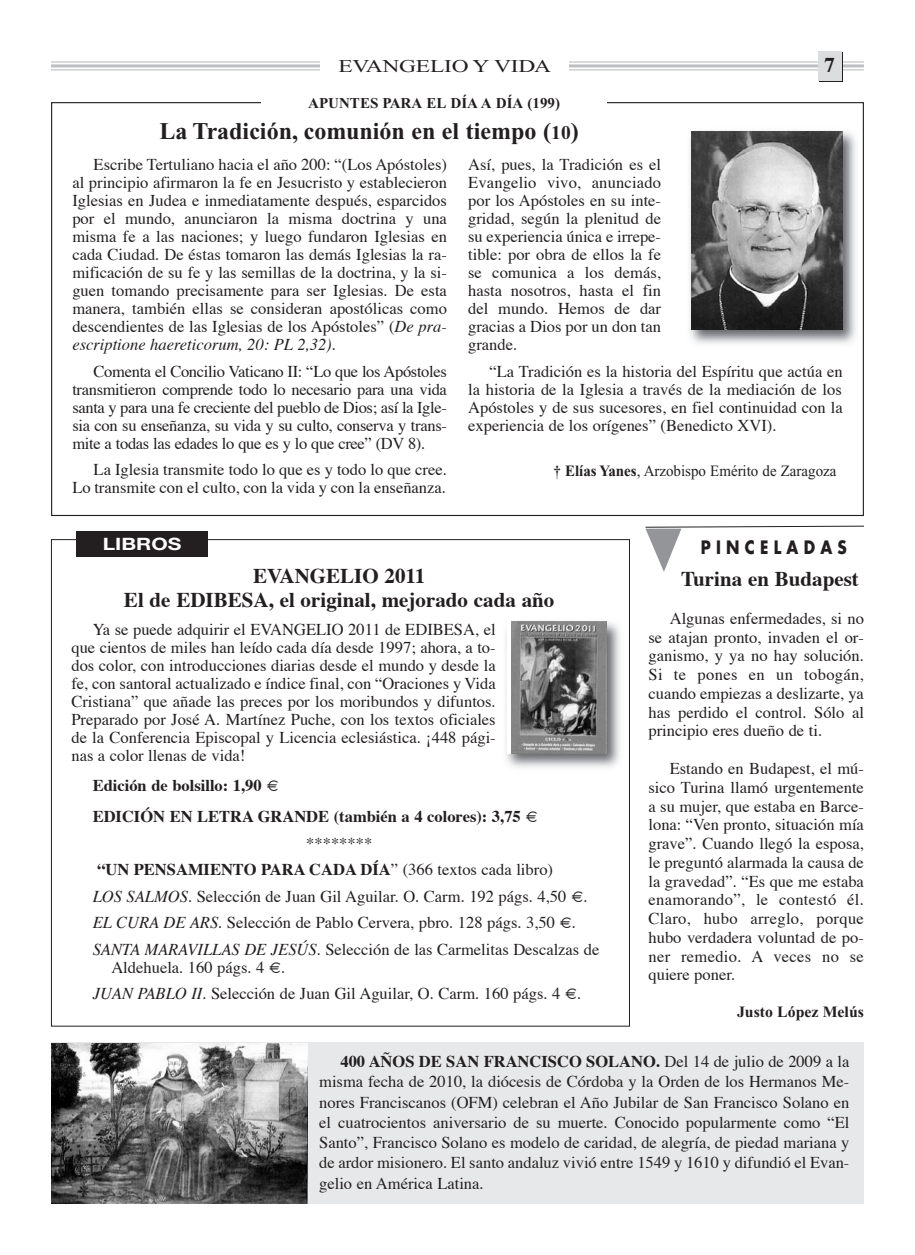
<style>
.page{position:relative;width:915px;height:1255px;background:#fff}
.page>*{position:absolute;margin:0;border:0;box-sizing:border-box;transform-origin:0 0}
.t1{font:700 24px "Times New Roman";color:#231f20}
.t2{font:700 21px/24px "Times";color:#231f20;text-align:center}
.t3{font:18px "Times New Roman";letter-spacing:-.01em;color:#231f20;scale:1.3 1}
.t4{font:700 18px "Futura";letter-spacing:.345em;color:#231f20;scale:.85 1}
.t5{font:700 16.95px "Helvetica Neue";color:#fff;scale:1.24 1}
.t6{font:16.5px/18px "Times";color:#231f20;text-align:justify}
.t7{font:700 16.5px/30.8px "Times";color:#231f20}
.t8{font:15.75px "Times New Roman";color:#231f20;scale:.95 1}
.t9{font:700 15.75px "Times New Roman";color:#231f20}
.t10{font:700 15px "Times New Roman";color:#231f20}
.s1{font-size:19.5px}
.s2{font-style:italic}
.s3{font-weight:700}
</style>
<div class="page">
<div style="left:51px;top:1042px;width:812px;height:161px;background:#e7e8e9"></div>
<hr style="left:51px;top:61px;width:812px;height:2px;background:#bdbec1">
<hr style="left:51px;top:64px;width:812px;height:3px;background:#bdbec1">
<hr style="left:51px;top:69px;width:812px;height:1px;background:#bdbec1">
<svg style="left:819px;top:52px;width:23px;height:30px"></svg>
<div style="left:320px;top:55px;width:248px;height:20px;background:#fff"></div>
<div style="left:817px;top:51px;width:24px;height:30px;background:#dcdddf"></div>
<img style="left:690px;top:131px;width:166px;height:213px">
<img style="left:690px;top:131px;width:152px;height:198px">
<div style="left:77px;top:531px;width:130px;height:25px;background:#231f20"></div>
<img style="left:506px;top:621px;width:114px;height:147px">
<div style="left:507px;top:622px;width:100px;height:131px;background:#fff"></div>
<img style="left:511px;top:622px;width:95px;height:131px">
<svg style="left:645px;top:525px;width:219px;height:47px"></svg>
<img style="left:51px;top:1043px;width:257px;height:160px">
<p class="t3" style="left:338px;top:59px;width:165px">EVANGELIO Y VIDA</p>
<p class="t2" style="left:824px;top:55px;width:12px">7</p>
<p class="t10" style="left:308px;top:98px;width:253px">APUNTES PARA EL DÍA A DÍA (199)</p>
<p class="t1" style="left:159px;top:123px;width:420px">La Tradición, comunión en el tiempo (<span class="s1">10</span>)</p>
<p class="t6" style="left:72px;top:157px;width:376px;text-indent:21px">Escribe Tertuliano hacia el año 200: “(Los Apóstoles) al principio afirmaron la fe en Jesucristo y establecieron Iglesias en Judea e inmediatamente después, esparcidos por el mundo, anunciaron la misma doctrina y una misma fe a las naciones; y luego fundaron Iglesias en cada Ciudad. De éstas tomaron las demás Iglesias la ra&shy;mificación de su fe y las semillas de la doctrina, y la si&shy;guen tomando precisamente para ser Iglesias. De esta manera, también ellas se consideran apostólicas como descendientes de las Iglesias de los Apóstoles” (<span class="s2">De pra&shy;escriptione haereticorum, 20: PL 2,32).</span></p>
<p class="t6" style="left:72px;top:363px;width:376px;text-indent:21px">Comenta el Concilio Vaticano II: “Lo que los Apóstoles transmitieron comprende todo lo necesario para una vida santa y para una fe creciente del pueblo de Dios; así la Igle&shy;sia con su enseñanza, su vida y su culto, conserva y trans&shy;mite a todas las edades lo que es y lo que cree” (DV 8).</p>
<p class="t6" style="left:72px;top:462px;width:376px;text-align:right">La Iglesia transmite todo lo que es y todo lo que cree.<br>Lo transmite con el culto, con la vida y con la enseñanza.</p>
<p class="t5" style="left:103px;top:533px;width:65px">LIBROS</p>
<p class="t6" style="left:468px;top:157px;width:194px">Así, pues, la Tradición es el Evangelio vivo, anunciado por los Apóstoles en su inte&shy;gridad, según la plenitud de su experiencia única e irrepe&shy;tible: por obra de ellos la fe se comunica a los demás, hasta nosotros, hasta el fin del mundo. Hemos de dar gracias a Dios por un don tan grande.</p>
<p class="t6" style="left:468px;top:363px;width:376px;text-indent:21px">“La Tradición es la historia del Espíritu que actúa en la historia de la Iglesia a través de la mediación de los Apóstoles y de sus sucesores, en fiel continuidad con la experiencia de los orígenes” (Benedicto XVI).</p>
<p class="t8" style="left:553px;top:465px;width:299px"><span class="s3">† Elías Yanes</span>, Arzobispo Emérito de Zaragoza</p>
<p class="t4" style="left:700px;top:539px;width:173px">PINCELADAS</p>
<p class="t2" style="left:124px;top:565px;width:432px">EVANGELIO 2011<br>El de EDIBESA, el original, mejorado cada año</p>
<p class="t6" style="left:71px;top:621px;width:425px;text-indent:21px">Ya se puede adquirir el EVANGELIO 2011 de EDIBESA, el que cientos de miles han leído cada día desde 1997; ahora, a to&shy;dos color, con introducciones diarias desde el mundo y desde la fe, con santoral actualizado e índice final, con “Oraciones y Vida Cristiana” que añade las preces por los moribundos y difuntos.<br>Preparado por José A. Martínez Puche, con los textos oficiales de la Conferencia Episcopal y Licencia eclesiástica. ¡448 pági&shy;nas a color llenas de vida!</p>
<p class="t7" style="left:93px;top:771px;width:446px">Edición de bolsillo: 1,90 €<br>EDICIÓN EN LETRA GRANDE (también a 4 colores): 3,75 €</p>
<p class="t6" style="left:93px;top:831px;width:508px;line-height:26.5px;text-align:left;text-indent:213px">********<br><span class="s3">“UN PENSAMIENTO PARA CADA DÍA</span>” (366 textos cada libro)<br><span class="s2">LOS SALMOS</span>. Selección de Juan Gil Aguilar. O. Carm. 192 págs. 4,50 €.<br><span class="s2">EL CURA DE ARS</span>. Selección de Pablo Cervera, pbro. 128 págs. 3,50 €.<br><span class="s2">SANTA MARAVILLAS DE JESÚS</span>. Selección de las Carmelitas Descalzas de</p>
<p class="t6" style="left:93px;top:955px;width:490px;line-height:26.5px;text-indent:19px">Aldehuela. 160 págs. 4 €.<br><span class="s2">JUAN PABLO II.</span> Selección de Juan Gil Aguilar, O. Carm. 160 págs. 4 €.</p>
<p class="t2" style="left:681px;top:569px;width:179px">Turina en Budapest</p>
<p class="t6" style="left:648px;top:610px;width:217px;line-height:18.8px;text-indent:21px">Algunas enfermedades, si no se atajan pronto, invaden el or&shy;ganismo, y ya no hay solución.<br>Si te pones en un tobogán, cuando empiezas a deslizarte, ya has perdido el control. Sólo al principio eres dueño de ti.</p>
<p class="t6" style="left:648px;top:760px;width:217px;line-height:18.8px;text-indent:21px">Estando en Budapest, el mú&shy;sico Turina llamó urgentemente a su mujer, que estaba en Barce&shy;lona: “Ven pronto, situación mía grave”. Cuando llegó la esposa, le preguntó alarmada la causa de la gravedad”. “Es que me estaba enamorando”, le contestó él.<br>Claro, hubo arreglo, porque hubo verdadera voluntad de po&shy;ner remedio. A veces no se quiere poner.</p>
<p class="t9" style="left:737px;top:1006px;width:128px">Justo López Melús</p>
<p class="t6" style="left:319px;top:1052px;width:531px;line-height:20.2px;text-indent:21px"><span class="s3">400 AÑOS DE SAN FRANCISCO SOLANO.</span> Del 14 de julio de 2009 a la misma fecha de 2010, la diócesis de Córdoba y la Orden de los Hermanos Me&shy;nores Franciscanos (OFM) celebran el Año Jubilar de San Francisco Solano en el cuatrocientos aniversario de su muerte. Conocido popularmente como “El Santo”, Francisco Solano es modelo de caridad, de alegría, de piedad mariana y de ardor misionero. El santo andaluz vivió entre 1549 y 1610 y difundió el Evan&shy;gelio en América Latina.</p>
</div>
